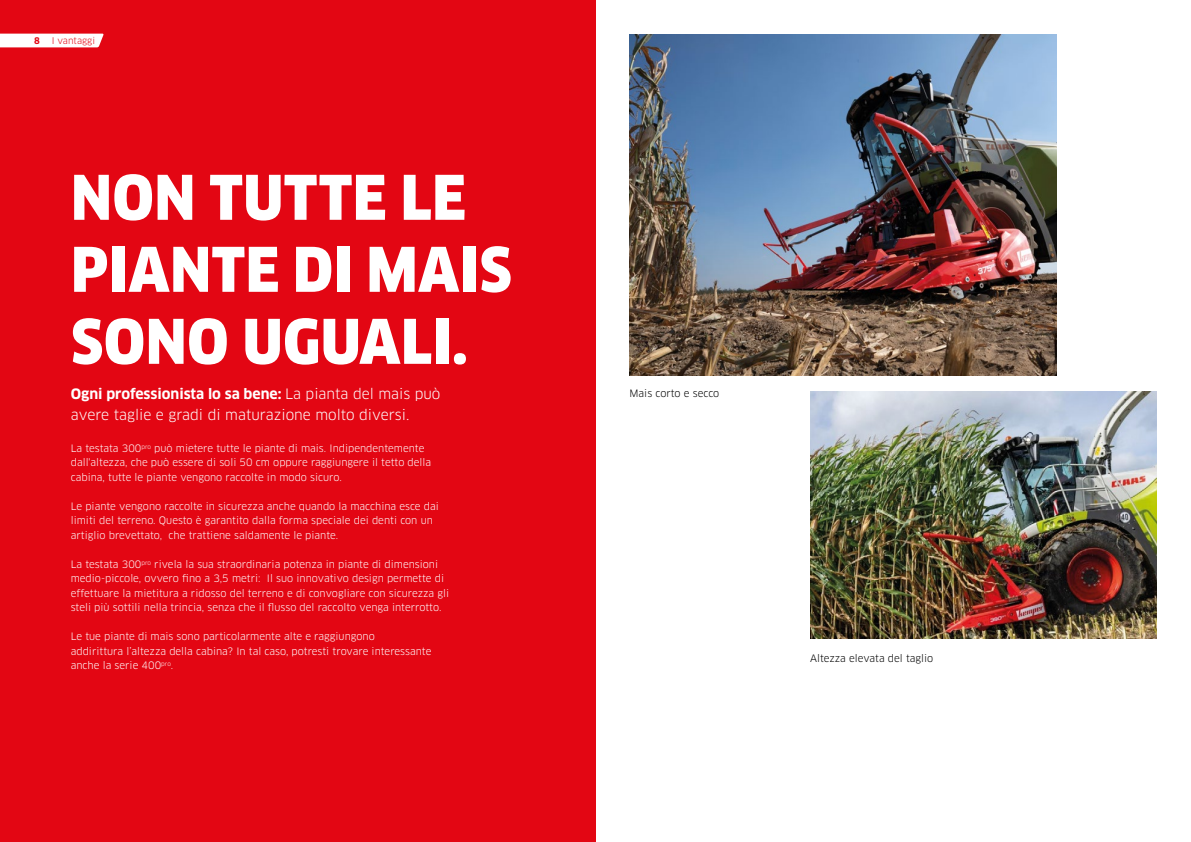
<style>
.page{position:relative;width:1191px;height:842px;background:#fff}
.page>*{position:absolute;margin:0;border:0;box-sizing:border-box;transform-origin:0 0}
.t1{font:900 condensed 60px/72px "Clan OT";letter-spacing:.01em;color:#fff}
.t2{font:14px/21px "Clan OT";color:#fff}
.t3{font:10px/14.5px "Clan OT";color:#fff}
.t4{font:10px "Clan OT";color:#000}
.t5{font:9px "Clan OT";color:#e30613}
.t6{font:700 9px "Clan OT";color:#e30613}
.s1{font-weight:700}
</style>
<div class="page">
<div style="left:0;top:0;width:595px;height:842px;background:#e30613"></div>
<svg style="left:0;top:34px;width:104px;height:13px"></svg>
<img style="left:629px;top:34px;width:427px;height:341px">
<img style="left:810px;top:391px;width:347px;height:247px">
<p class="t6" style="left:34px;top:35px;width:7px">8</p>
<p class="t5" style="left:52px;top:35px;width:45px">I vantaggi</p>
<h1 class="t1" style="left:71px;top:163px;width:442px">NON TUTTE LE<br>PIANTE DI MAIS<br>SONO UGUALI.</h1>
<h2 class="t2" style="left:71px;top:383px;width:371px"><span class="s1">Ogni professionista lo sa bene:</span> La pianta del mais può avere taglie e gradi di maturazione molto diversi.</h2>
<p class="t3" style="left:71px;top:441px;width:362px">La testata 300<sup>pro</sup> può mietere tutte le piante di mais. Indipendentemente dall'altezza, che può essere di soli 50 cm oppure raggiungere il tetto della cabina, tutte le piante vengono raccolte in modo sicuro.</p>
<p class="t3" style="left:71px;top:499px;width:369px">Le piante vengono raccolte in sicurezza anche quando la macchina esce dai limiti del terreno. Questo è garantito dalla forma speciale dei denti con un artiglio brevettato, che trattiene saldamente le piante.</p>
<p class="t3" style="left:71px;top:557px;width:380px">La testata 300<sup>pro</sup> rivela la sua straordinaria potenza in piante di dimensioni medio-piccole, ovvero fino a 3,5 metri: Il suo innovativo design permette di effettuare la mietitura a ridosso del terreno e di convogliare con sicurezza gli steli più sottili nella trincia, senza che il flusso del raccolto venga interrotto.</p>
<p class="t3" style="left:71px;top:629px;width:362px">Le tue piante di mais sono particolarmente alte e raggiungono<br>addirittura l’altezza della cabina? In tal caso, potresti trovare interessante anche la serie 400<sup>pro</sup>.</p>
<p class="t4" style="left:629px;top:387px;width:91px">Mais corto e secco</p>
<p class="t4" style="left:810px;top:652px;width:125px">Altezza elevata del taglio</p>
</div>
